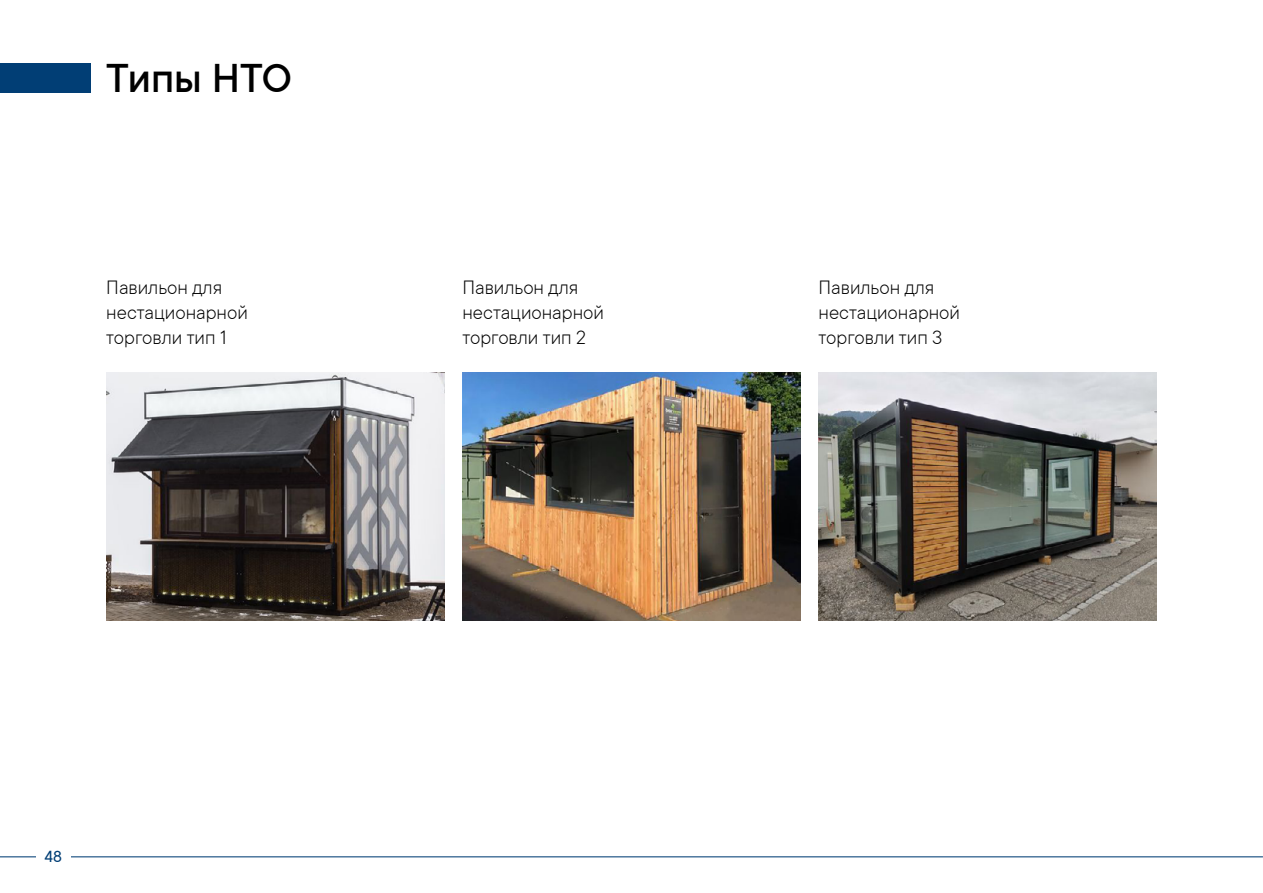
<style>
.page{position:relative;width:1263px;height:893px;background:#fff}
.page>*{position:absolute;margin:0;border:0;box-sizing:border-box;transform-origin:0 0}
.t1{font:500 45px "TT Commons";color:#000}
.t2{font:300 21px/25.2px "TT Commons";color:#000}
.t3{font:18px "TT Commons";color:#013e75}
</style>
<div class="page">
<div style="left:0;top:64px;width:90px;height:29px;background:#013e75"></div>
<hr style="left:0;top:856px;width:1263px;height:1px;background:#013e75">
<div style="left:36px;top:849px;width:35px;height:18px;background:#fff"></div>
<img style="left:106px;top:372px;width:338px;height:249px">
<img style="left:462px;top:372px;width:338px;height:249px">
<img style="left:818px;top:372px;width:339px;height:249px">
<h1 class="t1" style="left:106px;top:54px;width:187px">Типы НТО</h1>
<p class="t2" style="left:106px;top:275px;width:143px">Павильон для нестационарной торговли тип 1</p>
<p class="t2" style="left:462px;top:275px;width:143px">Павильон для нестационарной торговли тип 2</p>
<p class="t3" style="left:44px;top:847px;width:19px">48</p>
<p class="t2" style="left:818px;top:275px;width:143px">Павильон для нестационарной торговли тип 3</p>
</div>
